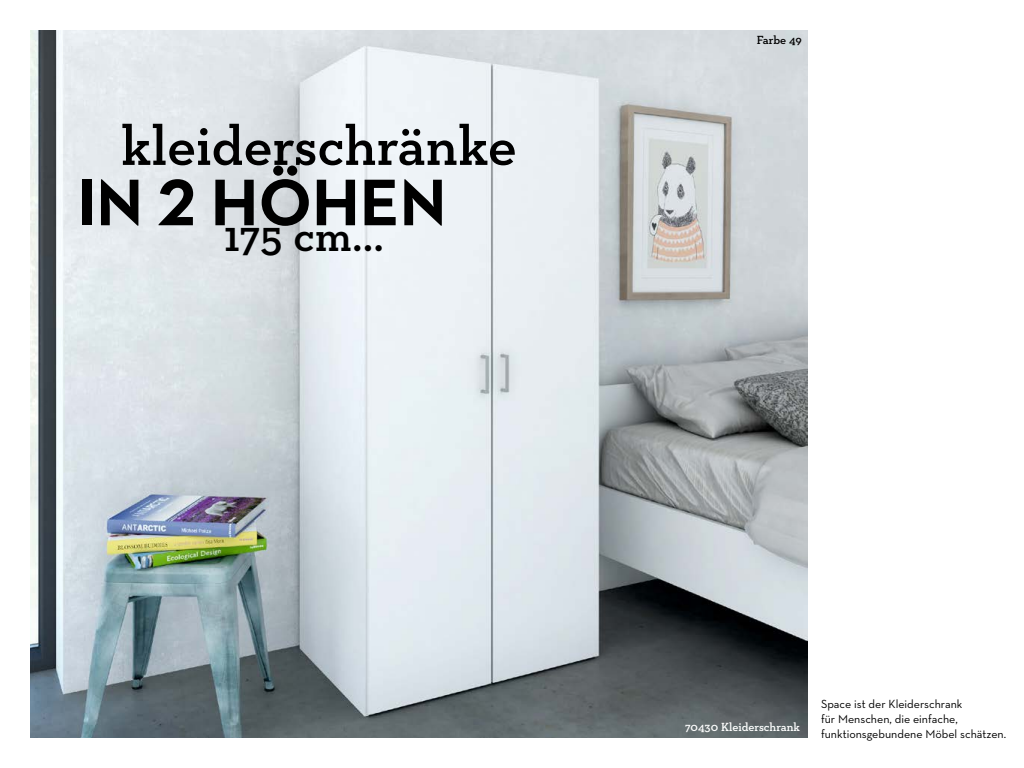
<style>
.page{position:relative;width:1024px;height:768px;background:#fff}
.page>*{position:absolute;margin:0;border:0;box-sizing:border-box;transform-origin:0 0}
.t1{font:700 67px "Neutraface 2 Text";color:#000}
.t2{font:600 57px "Neutraface Slab Text";color:#000}
.t3{font:600 45px "Neutraface Slab Text";color:#000}
.t4{font:12px/15px "Neutraface Text";letter-spacing:-.005em;color:#000}
.t5{font:600 12px "Neutraface Slab Text";color:#fff}
.t6{font:600 12px "Neutraface Slab Text";color:#000}
</style>
<div class="page">
<img style="left:30px;top:30px;width:778px;height:708px">
<h2 class="t2" style="left:121px;top:110px;width:397px">kleiderschränke</h2>
<h1 class="t1" style="left:77px;top:160px;width:371px">IN 2 HÖHEN</h1>
<h3 class="t3" style="left:224px;top:208px;width:161px">175 cm...</h3>
<p class="t6" style="left:757px;top:33px;width:47px">Farbe 49</p>
<p class="t5" style="left:685px;top:720px;width:116px">70430 Kleiderschrank</p>
<p class="t4" style="left:821px;top:696px;width:187px">Space ist der Kleiderschrank<br>für Menschen, die einfache, funktionsgebundene Möbel schätzen.</p>
</div>
